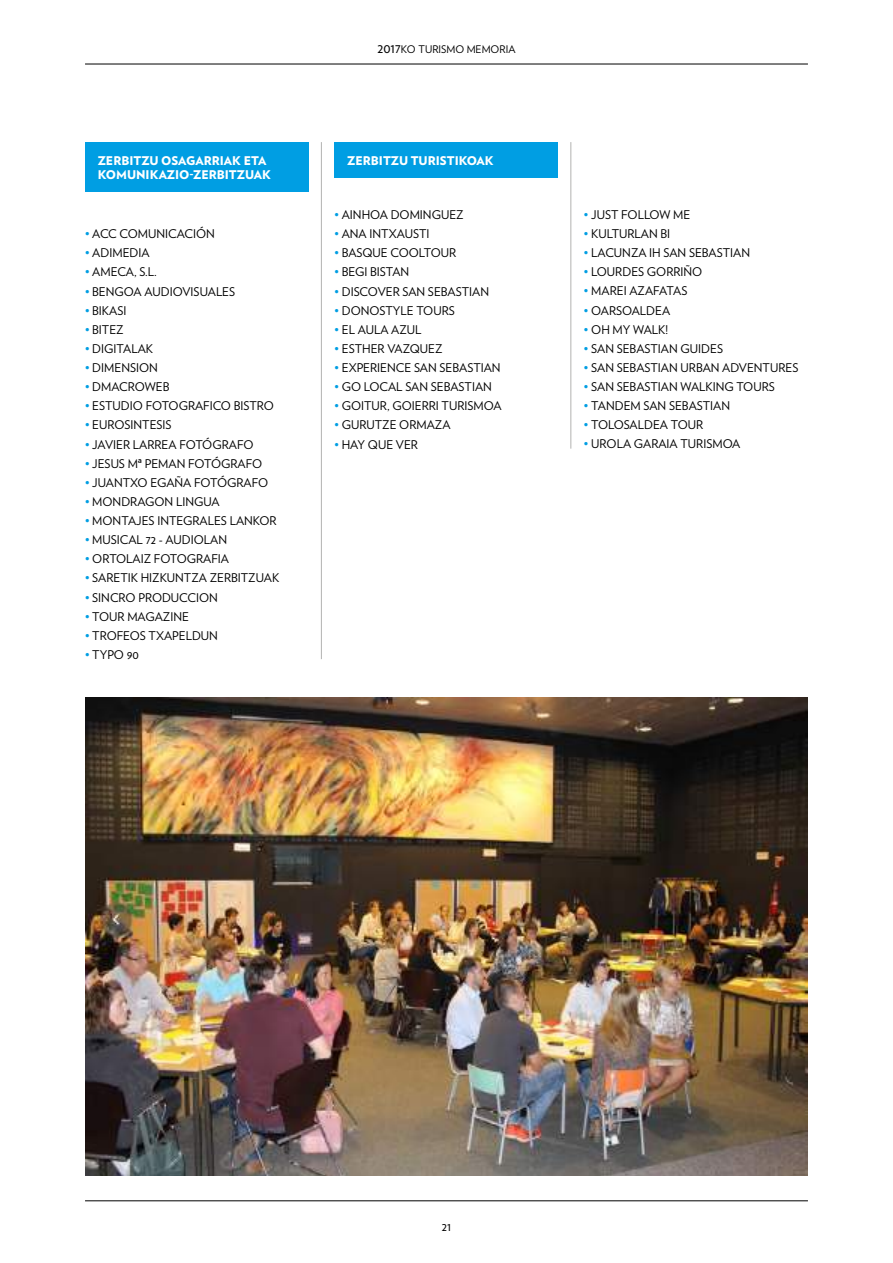
<style>
.page{position:relative;width:893px;height:1263px;background:#fff}
.page>*{position:absolute;margin:0;border:0;box-sizing:border-box;transform-origin:0 0}
.t1{font:12px "Verlag";color:#000}
.t2{font:900 12px/14.4px "Verlag";color:#fff}
.t3{font:10.5px "Verlag";color:#000}
.s1{color:#009ee3}
.s2{font-size:13.5px}
</style>
<div class="page">
<hr style="left:85px;top:64px;width:723px;height:1px;background:#000">
<hr style="left:85px;top:1200px;width:723px;height:1px;background:#000">
<hr style="left:570px;top:142px;width:1px;height:307px;background:#b2b2b1">
<hr style="left:321px;top:142px;width:1px;height:517px;background:#b2b2b1">
<div style="left:85px;top:142px;width:224px;height:50px;background:#009ee3"></div>
<div style="left:334px;top:142px;width:224px;height:36px;background:#009ee3"></div>
<img style="left:85px;top:697px;width:723px;height:479px">
<p class="t2" style="left:98px;top:153px;width:175px">ZERBITZU OSAGARRIAK ETA<br>KOMUNIKAZIO-ZERBITZUAK</p>
<p class="t1" style="left:85px;top:225px;width:131px"><span class="s1">•</span> ACC COMUNICACIÓN</p>
<p class="t1" style="left:85px;top:244px;width:66px"><span class="s1">•</span> ADIMEDIA</p>
<p class="t1" style="left:85px;top:263px;width:73px"><span class="s1">•</span> AMECA, S.L.</p>
<p class="t1" style="left:85px;top:282px;width:152px"><span class="s1">•</span> BENGOA AUDIOVISUALES</p>
<p class="t1" style="left:85px;top:301px;width:43px"><span class="s1">•</span> BIKASI</p>
<p class="t1" style="left:85px;top:320px;width:40px"><span class="s1">•</span> BITEZ</p>
<p class="t1" style="left:85px;top:340px;width:70px"><span class="s1">•</span> DIGITALAK</p>
<p class="t1" style="left:85px;top:359px;width:74px"><span class="s1">•</span> DIMENSION</p>
<p class="t1" style="left:85px;top:378px;width:86px"><span class="s1">•</span> DMACROWEB</p>
<p class="t1" style="left:85px;top:397px;width:190px"><span class="s1">•</span> ESTUDIO FOTOGRAFICO BISTRO</p>
<p class="t1" style="left:85px;top:416px;width:88px"><span class="s1">•</span> EUROSINTESIS</p>
<p class="t1" style="left:85px;top:435px;width:170px"><span class="s1">•</span> JAVIER LARREA FOTÓGRAFO</p>
<p class="t1" style="left:85px;top:454px;width:179px"><span class="s1">•</span> JESUS Mª PEMAN FOTÓGRAFO</p>
<p class="t1" style="left:85px;top:473px;width:185px"><span class="s1">•</span> JUANTXO EGAÑA FOTÓGRAFO</p>
<p class="t1" style="left:85px;top:493px;width:136px"><span class="s1">•</span> MONDRAGON LINGUA</p>
<p class="t1" style="left:85px;top:512px;width:193px"><span class="s1">•</span> MONTAJES INTEGRALES LANKOR</p>
<p class="t1" style="left:85px;top:531px;width:144px"><span class="s1">•</span> MUSICAL 72 - AUDIOLAN</p>
<p class="t1" style="left:85px;top:550px;width:146px"><span class="s1">•</span> ORTOLAIZ FOTOGRAFIA</p>
<p class="t1" style="left:85px;top:569px;width:196px"><span class="s1">•</span> SARETIK HIZKUNTZA ZERBITZUAK</p>
<p class="t1" style="left:85px;top:588px;width:134px"><span class="s1">•</span> SINCRO PRODUCCION</p>
<p class="t1" style="left:85px;top:607px;width:105px"><span class="s1">•</span> TOUR MAGAZINE</p>
<p class="t1" style="left:85px;top:626px;width:134px"><span class="s1">•</span> TROFEOS TXAPELDUN</p>
<p class="t1" style="left:85px;top:646px;width:55px"><span class="s1">•</span> TYPO 90</p>
<p class="t3" style="left:377px;top:42px;width:139px"><span class="s2">2017</span>KO TURISMO MEMORIA</p>
<p class="t2" style="left:347px;top:153px;width:148px">ZERBITZU TURISTIKOAK</p>
<p class="t1" style="left:334px;top:206px;width:131px"><span class="s1">•</span> AINHOA DOMINGUEZ</p>
<p class="t1" style="left:334px;top:225px;width:97px"><span class="s1">•</span> ANA INTXAUSTI</p>
<p class="t1" style="left:334px;top:244px;width:123px"><span class="s1">•</span> BASQUE COOLTOUR</p>
<p class="t1" style="left:334px;top:263px;width:76px"><span class="s1">•</span> BEGI BISTAN</p>
<p class="t1" style="left:334px;top:282px;width:156px"><span class="s1">•</span> DISCOVER SAN SEBASTIAN</p>
<p class="t1" style="left:334px;top:301px;width:122px"><span class="s1">•</span> DONOSTYLE TOURS</p>
<p class="t1" style="left:334px;top:320px;width:89px"><span class="s1">•</span> EL AULA AZUL</p>
<p class="t1" style="left:334px;top:340px;width:109px"><span class="s1">•</span> ESTHER VAZQUEZ</p>
<p class="t1" style="left:334px;top:359px;width:168px"><span class="s1">•</span> EXPERIENCE SAN SEBASTIAN</p>
<p class="t1" style="left:334px;top:378px;width:159px"><span class="s1">•</span> GO LOCAL SAN SEBASTIAN</p>
<p class="t1" style="left:334px;top:397px;width:169px"><span class="s1">•</span> GOITUR, GOIERRI TURISMOA</p>
<p class="t1" style="left:334px;top:416px;width:118px"><span class="s1">•</span> GURUTZE ORMAZA</p>
<p class="t1" style="left:334px;top:435px;width:85px"><span class="s1">•</span> HAY QUE VER</p>
<p class="t1" style="left:584px;top:206px;width:108px"><span class="s1">•</span> JUST FOLLOW ME</p>
<p class="t1" style="left:584px;top:225px;width:88px"><span class="s1">•</span> KULTURLAN BI</p>
<p class="t1" style="left:584px;top:244px;width:168px"><span class="s1">•</span> LACUNZA IH SAN SEBASTIAN</p>
<p class="t1" style="left:584px;top:263px;width:120px"><span class="s1">•</span> LOURDES GORRIÑO</p>
<p class="t1" style="left:584px;top:282px;width:105px"><span class="s1">•</span> MAREI AZAFATAS</p>
<p class="t1" style="left:584px;top:301px;width:88px"><span class="s1">•</span> OARSOALDEA</p>
<p class="t1" style="left:584px;top:320px;width:86px"><span class="s1">•</span> OH MY WALK!</p>
<p class="t1" style="left:584px;top:339px;width:141px"><span class="s1">•</span> SAN SEBASTIAN GUIDES</p>
<p class="t1" style="left:584px;top:359px;width:216px"><span class="s1">•</span> SAN SEBASTIAN URBAN ADVENTURES</p>
<p class="t1" style="left:584px;top:378px;width:192px"><span class="s1">•</span> SAN SEBASTIAN WALKING TOURS</p>
<p class="t1" style="left:584px;top:397px;width:148px"><span class="s1">•</span> TANDEM SAN SEBASTIAN</p>
<p class="t1" style="left:584px;top:416px;width:121px"><span class="s1">•</span> TOLOSALDEA TOUR</p>
<p class="t1" style="left:584px;top:435px;width:158px"><span class="s1">•</span> UROLA GARAIA TURISMOA</p>
<p class="t1" style="left:442px;top:1218px;width:11px">21</p>
</div>
